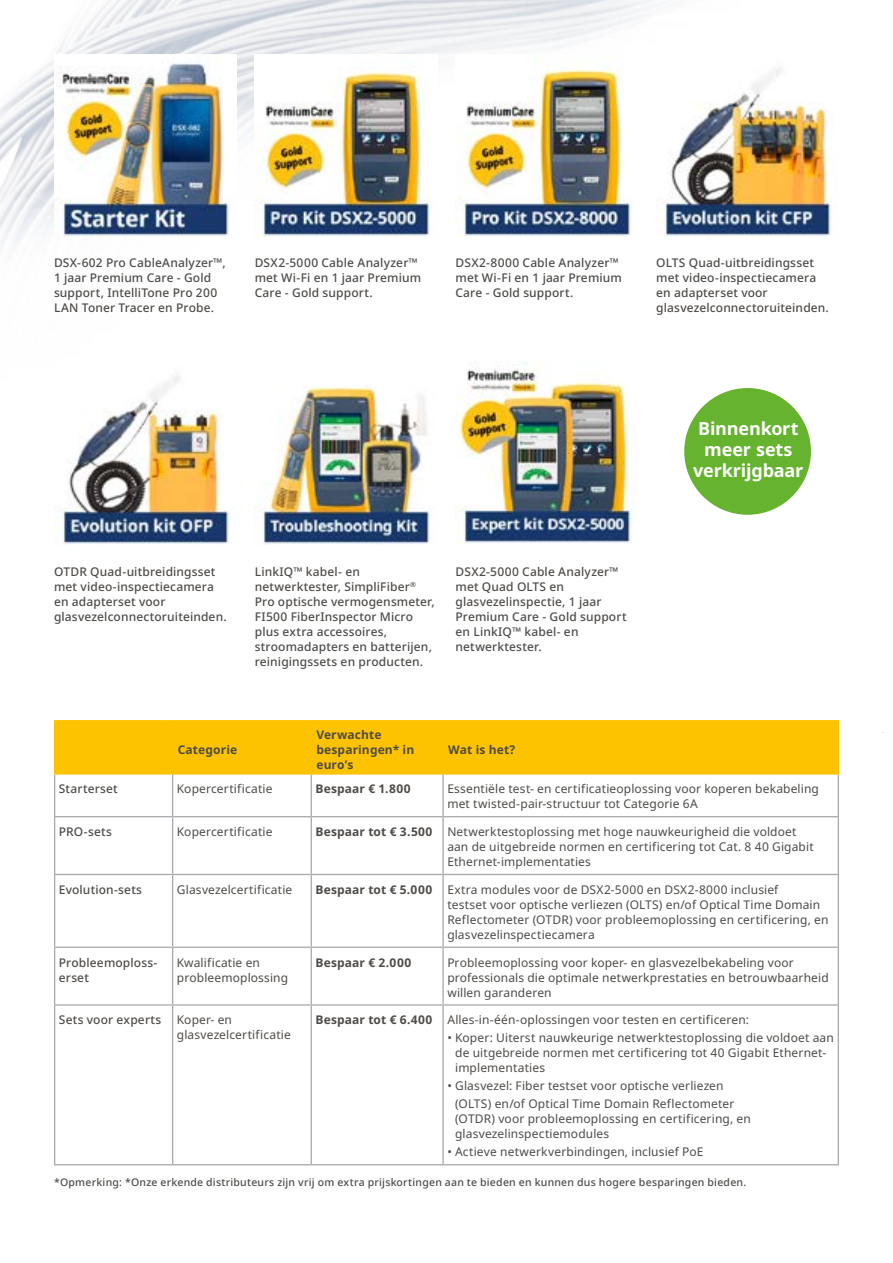
<style>
.page{position:relative;width:893px;height:1263px;background:#fff}
.page>*{position:absolute;margin:0;border:0;box-sizing:border-box;transform-origin:0 0}
.t1{font:700 18px/21px "Noto Sans";letter-spacing:-.01em;color:#fff;text-align:center}
.t2{font:12px/15px "Noto Sans";letter-spacing:.01em;color:#4e4b48}
.t3{font:500 12px/15px "Noto Sans";letter-spacing:.01em;color:#4e4b48}
.t4{font:700 12px/15px "Noto Sans";letter-spacing:.01em;color:#4e4b48}
.t5{font:500 10.5px "Noto Sans";letter-spacing:.02em;color:#4e4b48}
.s1{font-weight:700}
</style>
<div class="page">
<img style="left:0;top:0;width:785px;height:444px">
<div style="left:55px;top:721px;width:783px;height:52px;background:#fdc300"></div>
<svg style="left:55px;top:775px;width:783px;height:389px"></svg>
<hr style="left:54px;top:775px;width:1px;height:41px;background:#a7a9ac">
<hr style="left:172px;top:775px;width:1px;height:41px;background:#a7a9ac">
<hr style="left:311px;top:775px;width:1px;height:41px;background:#a7a9ac">
<hr style="left:442px;top:775px;width:2px;height:41px;background:#a7a9ac">
<hr style="left:838px;top:775px;width:1px;height:41px;background:#a7a9ac">
<hr style="left:54px;top:816px;width:119px;height:1px;background:#a7a9ac">
<hr style="left:54px;top:817px;width:1px;height:57px;background:#a7a9ac">
<hr style="left:173px;top:816px;width:138px;height:1px;background:#a7a9ac">
<hr style="left:172px;top:817px;width:1px;height:57px;background:#a7a9ac">
<hr style="left:311px;top:816px;width:132px;height:1px;background:#a7a9ac">
<hr style="left:311px;top:817px;width:1px;height:57px;background:#a7a9ac">
<hr style="left:443px;top:816px;width:396px;height:1px;background:#a7a9ac">
<hr style="left:442px;top:817px;width:2px;height:57px;background:#a7a9ac">
<hr style="left:838px;top:817px;width:1px;height:57px;background:#a7a9ac">
<hr style="left:54px;top:874px;width:119px;height:1px;background:#a7a9ac">
<hr style="left:54px;top:875px;width:1px;height:71px;background:#a7a9ac">
<hr style="left:173px;top:874px;width:138px;height:1px;background:#a7a9ac">
<hr style="left:172px;top:875px;width:1px;height:71px;background:#a7a9ac">
<hr style="left:311px;top:874px;width:132px;height:1px;background:#a7a9ac">
<hr style="left:311px;top:875px;width:1px;height:71px;background:#a7a9ac">
<hr style="left:443px;top:874px;width:396px;height:1px;background:#a7a9ac">
<hr style="left:442px;top:875px;width:2px;height:71px;background:#a7a9ac">
<hr style="left:838px;top:875px;width:1px;height:71px;background:#a7a9ac">
<hr style="left:54px;top:946px;width:119px;height:2px;background:#a7a9ac">
<hr style="left:54px;top:948px;width:1px;height:56px;background:#a7a9ac">
<hr style="left:173px;top:946px;width:138px;height:2px;background:#a7a9ac">
<hr style="left:172px;top:948px;width:1px;height:56px;background:#a7a9ac">
<hr style="left:311px;top:946px;width:132px;height:2px;background:#a7a9ac">
<hr style="left:311px;top:948px;width:1px;height:56px;background:#a7a9ac">
<hr style="left:443px;top:946px;width:396px;height:2px;background:#a7a9ac">
<hr style="left:442px;top:948px;width:2px;height:56px;background:#a7a9ac">
<hr style="left:838px;top:948px;width:1px;height:56px;background:#a7a9ac">
<hr style="left:54px;top:1004px;width:119px;height:2px;background:#a7a9ac">
<hr style="left:54px;top:1006px;width:1px;height:158px;background:#a7a9ac">
<hr style="left:173px;top:1004px;width:138px;height:2px;background:#a7a9ac">
<hr style="left:172px;top:1006px;width:1px;height:158px;background:#a7a9ac">
<hr style="left:311px;top:1004px;width:132px;height:2px;background:#a7a9ac">
<hr style="left:311px;top:1006px;width:1px;height:158px;background:#a7a9ac">
<hr style="left:443px;top:1004px;width:396px;height:2px;background:#a7a9ac">
<hr style="left:442px;top:1006px;width:2px;height:158px;background:#a7a9ac">
<hr style="left:838px;top:1006px;width:1px;height:158px;background:#a7a9ac">
<hr style="left:54px;top:1164px;width:119px;height:1px;background:#a7a9ac">
<hr style="left:173px;top:1164px;width:138px;height:1px;background:#a7a9ac">
<hr style="left:311px;top:1164px;width:132px;height:1px;background:#a7a9ac">
<hr style="left:443px;top:1164px;width:396px;height:1px;background:#a7a9ac">
<hr style="left:54px;top:720px;width:119px;height:1px;background:#fdc300">
<hr style="left:54px;top:721px;width:1px;height:52px;background:#fdc300">
<hr style="left:173px;top:720px;width:138px;height:1px;background:#fdc300">
<hr style="left:172px;top:721px;width:1px;height:52px;background:#fdc300">
<hr style="left:311px;top:720px;width:132px;height:1px;background:#fdc300">
<hr style="left:311px;top:721px;width:1px;height:52px;background:#fdc300">
<hr style="left:443px;top:720px;width:396px;height:1px;background:#fdc300">
<hr style="left:442px;top:721px;width:2px;height:52px;background:#fdc300">
<hr style="left:838px;top:721px;width:1px;height:52px;background:#fdc300">
<hr style="left:54px;top:773px;width:119px;height:2px;background:#fdc300">
<hr style="left:173px;top:773px;width:138px;height:2px;background:#fdc300">
<hr style="left:311px;top:773px;width:132px;height:2px;background:#fdc300">
<hr style="left:443px;top:773px;width:396px;height:2px;background:#fdc300">
<img style="left:54px;top:54px;width:183px;height:183px">
<img style="left:656px;top:54px;width:175px;height:183px">
<img style="left:54px;top:362px;width:183px;height:183px">
<img style="left:255px;top:54px;width:182px;height:183px">
<img style="left:255px;top:362px;width:182px;height:183px">
<img style="left:455px;top:54px;width:183px;height:183px">
<img style="left:455px;top:361px;width:183px;height:183px">
<div style="left:684px;top:388px;width:127px;height:127px;background:#65b32e;border-radius:50%"></div>
<p class="t3" style="left:54px;top:255px;width:173px">DSX-602 Pro CableAnalyzer™,<br>1 jaar Premium Care - Gold support, IntelliTone Pro 200<br>LAN Toner Tracer en Probe.</p>
<p class="t3" style="left:656px;top:255px;width:174px">OLTS Quad-uitbreidingsset met video-inspectiecamera en adapterset voor glasvezelconnectoruiteinden.</p>
<p class="t3" style="left:255px;top:255px;width:168px">DSX2-5000 Cable Analyzer™ met Wi-Fi en 1 jaar Premium<br>Care - Gold support.</p>
<p class="t3" style="left:455px;top:255px;width:168px">DSX2-8000 Cable Analyzer™ met Wi-Fi en 1 jaar Premium<br>Care - Gold support.</p>
<p class="t3" style="left:54px;top:564px;width:174px">OTDR Quad-uitbreidingsset met video-inspectiecamera en adapterset voor glasvezelconnectoruiteinden.</p>
<p class="t3" style="left:255px;top:564px;width:182px">LinkIQ™ kabel- en netwerktester, SimpliFiber<sup>®<br></sup>Pro optische vermogensmeter,<br>FI500 FiberInspector Micro plus extra accessoires, stroomadapters en batterijen, reinigingssets en producten.</p>
<p class="t3" style="left:455px;top:564px;width:173px">DSX2-5000 Cable Analyzer™ met Quad OLTS en glasvezelinspectie, 1 jaar<br>Premium Care - Gold support en LinkIQ™ kabel- en netwerktester.</p>
<p class="t4" style="left:178px;top:742px;width:61px">Categorie</p>
<p class="t4" style="left:316px;top:727px;width:99px">Verwachte besparingen* in euro’s</p>
<p class="t4" style="left:448px;top:742px;width:68px">Wat is het?</p>
<h1 class="t1" style="left:693px;top:419px;width:112px">Binnenkort meer sets verkrijgbaar</h1>
<p class="t3" style="left:59px;top:781px;width:60px">Starterset</p>
<p class="t2" style="left:177px;top:781px;width:97px">Kopercertificatie</p>
<p class="t4" style="left:315px;top:781px;width:97px">Bespaar € 1.800</p>
<p class="t2" style="left:447px;top:781px;width:373px">Essentiële test- en certificatieoplossing voor koperen bekabeling met twisted-pair-structuur tot Categorie 6A</p>
<p class="t3" style="left:59px;top:824px;width:54px">PRO-sets</p>
<p class="t2" style="left:177px;top:824px;width:97px">Kopercertificatie</p>
<p class="t2" style="left:447px;top:824px;width:368px;text-indent:-132px"><span class="s1">Bespaar tot € 3.500</span> Netwerktestoplossing met hoge nauwkeurigheid die voldoet aan de uitgebreide normen en certificering tot Cat. 8 40 Gigabit<br>Ethernet-implementaties</p>
<p class="t3" style="left:59px;top:882px;width:85px">Evolution-sets</p>
<p class="t2" style="left:177px;top:882px;width:117px">Glasvezelcertificatie</p>
<p class="t4" style="left:315px;top:882px;width:118px">Bespaar tot € 5.000</p>
<p class="t2" style="left:447px;top:882px;width:383px">Extra modules voor de DSX2-5000 en DSX2-8000 inclusief<br>testset voor optische verliezen (OLTS) en/of Optical Time Domain Reflectometer (OTDR) voor probleemoplossing en certificering, en glasvezelinspectiecamera</p>
<p class="t3" style="left:59px;top:955px;width:100px">Probleemoploss&shy;erset</p>
<p class="t2" style="left:177px;top:955px;width:113px">Kwalificatie en probleemoplossing</p>
<p class="t4" style="left:315px;top:955px;width:97px">Bespaar € 2.000</p>
<p class="t2" style="left:447px;top:955px;width:383px">Probleemoplossing voor koper- en glasvezelbekabeling voor professionals die optimale netwerkprestaties en betrouwbaarheid willen garanderen</p>
<p class="t3" style="left:59px;top:1012px;width:104px">Sets voor experts</p>
<p class="t2" style="left:177px;top:1012px;width:115px">Koper- en glasvezelcertificatie</p>
<p class="t2" style="left:315px;top:1012px;width:435px"><span class="s1">Bespaar tot € 6.400</span> Alles-in-één-oplossingen voor testen en certificeren:</p>
<p class="t2" style="left:455px;top:1030px;width:380px;text-indent:-8px">• Koper: Uiterst nauwkeurige netwerktestoplossing die voldoet aan de uitgebreide normen met certificering tot 40 Gigabit Ethernet&shy;implementaties</p>
<p class="t2" style="left:455px;top:1077px;width:281px;line-height:18px;text-indent:-8px">• Glasvezel: Fiber testset voor optische verliezen (OLTS) en/of Optical Time Domain Reflectometer</p>
<p class="t2" style="left:455px;top:1111px;width:297px">(OTDR) voor probleemoplossing en certificering, en glasvezelinspectiemodules</p>
<p class="t2" style="left:447px;top:1144px;width:258px">• Actieve netwerkverbindingen, inclusief PoE</p>
<p class="t5" style="left:54px;top:1176px;width:694px">*Opmerking: *Onze erkende distributeurs zijn vrij om extra prijskortingen aan te bieden en kunnen dus hogere besparingen bieden.</p>
</div>
